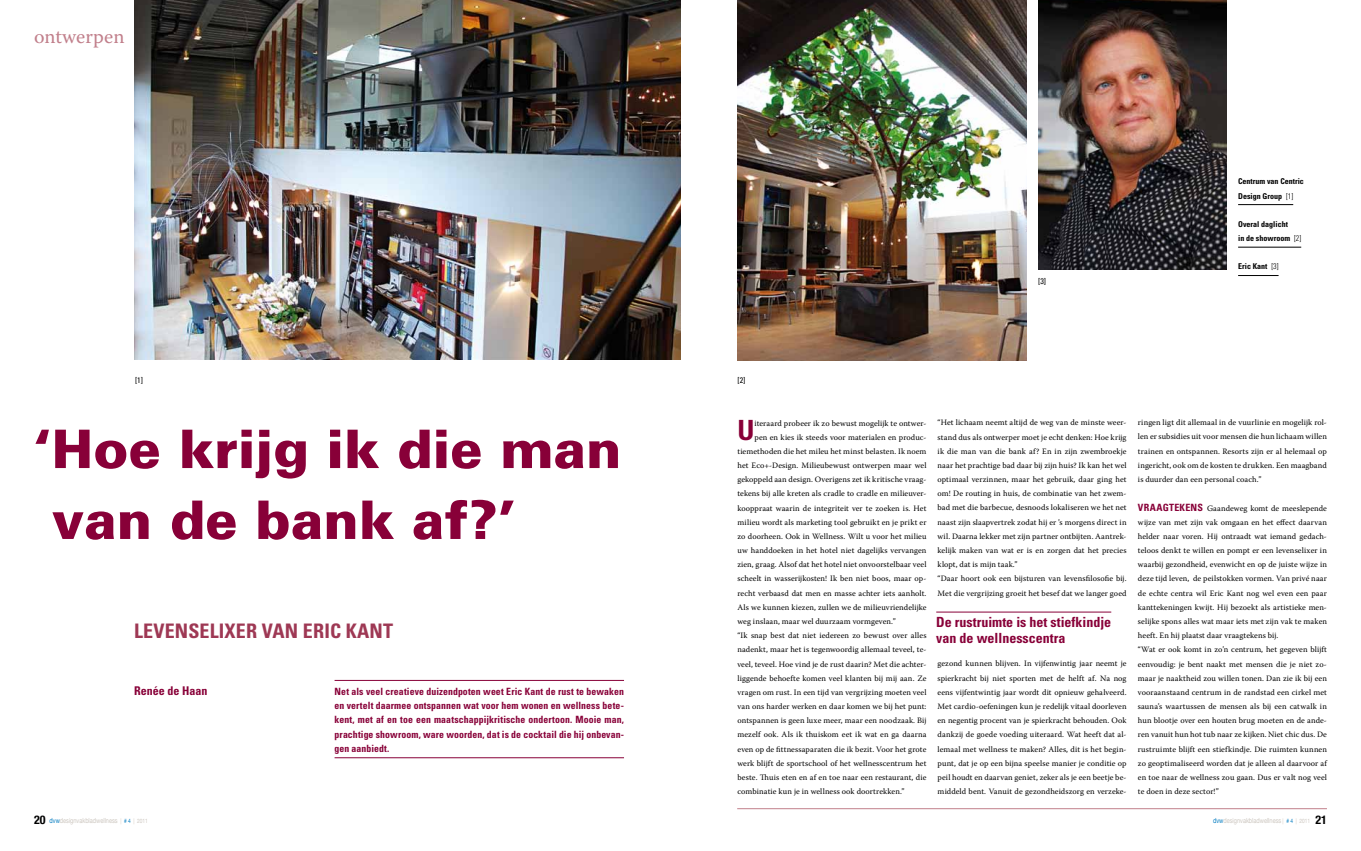
<style>
.page{position:relative;width:1361px;height:851px;background:#fff}
.page>*{position:absolute;margin:0;border:0;box-sizing:border-box;transform-origin:0 0}
.t1{font:900 53.1px/70.9px "Univers";color:#880038}
.t2{font:700 condensed 27.8px "Univers";color:#880038}
.t3{font:700 condensed 20px "Univers";letter-spacing:.01em;color:#9e3854}
.t4{font:20px "Warnock Pro";color:#c17f8b}
.t5{font:700 condensed 14px/16.8px "Univers";color:#880038}
.t6{font:700 condensed 12px "Univers";color:#880038}
.t7{font:700 condensed 10px/14.2px "Univers";letter-spacing:.01em;color:#880038;text-align:justify}
.t8{font:8.2px/14.2px "Warnock Pro";letter-spacing:.01em;color:#000}
.t9{font:700 condensed 8px/14.2px "Univers";color:#000}
.t10{font:condensed 8px "Univers";color:#000}
.t11{font:7px "Helvetica Neue";color:#ccc6bf;scale:.8 1}
.s1{font-weight:300}
.s2{font-family:"Univers";font-weight:700;font-stretch:condensed;font-size:10px;color:#880038}
.s3{font-weight:700;font-stretch:condensed;font-size:12px;color:#000}
.s4{color:#007bc0}
.s5{font-size:6px;color:#cfc5b9}
.s6{font-size:6px;color:#007bc0}
.s7{font-size:6px}
</style>
<div class="page">
<hr style="left:334px;top:680px;width:290px;height:1px;background:#880038">
<hr style="left:334px;top:757px;width:290px;height:1px;background:#880038">
<img style="left:134px;top:0;width:546px;height:359px">
<img style="left:737px;top:0;width:289px;height:360px">
<img style="left:1038px;top:0;width:188px;height:269px">
<hr style="left:1238px;top:204px;width:55px;height:1px;background:#000">
<hr style="left:1238px;top:247px;width:63px;height:1px;background:#000">
<hr style="left:1238px;top:275px;width:40px;height:1px;background:#000">
<hr style="left:737px;top:808px;width:590px;height:1px;background:#c17f8b">
<hr style="left:936px;top:611px;width:175px;height:1px;background:#880038">
<h3 class="t4" style="left:34px;top:24px;width:92px">ontwerpen</h3>
<p class="t10" style="left:135px;top:375px;width:9px">[1]</p>
<h1 class="t1" style="left:52px;top:412px;width:571px;text-indent:-18px">‘Hoe krijg ik die man van de bank af?’</h1>
<h3 class="t3" style="left:134px;top:618px;width:260px">LEVENSELIXER VAN ERIC KANT</h3>
<h3 class="t6" style="left:134px;top:683px;width:75px">Renée de Haan</h3>
<p class="t7" style="left:334px;top:684px;width:291px">Net als veel creatieve duizendpoten weet Eric Kant de rust te bewaken en vertelt daarmee ontspannen wat voor hem wonen en wellness bete&shy;kent, met af en toe een maatschappijkritische ondertoon. Mooie man, prachtige showroom, ware woorden, dat is de cocktail die hij onbevan&shy;gen aanbiedt.</p>
<p class="t10" style="left:1038px;top:276px;width:9px">[3]</p>
<p class="t9" style="left:1238px;top:174px;width:67px">Centrum van Centric<br>Design Group <span class="s1">[1]</span></p>
<p class="t9" style="left:1238px;top:217px;width:65px">Overal daglicht<br>in de showroom <span class="s1">[2]</span></p>
<p class="t9" style="left:1238px;top:259px;width:42px">Eric Kant <span class="s1">[3]</span></p>
<p class="t10" style="left:737px;top:375px;width:9px">[2]</p>
<h2 class="t2" style="left:737px;top:412px;width:19px">U</h2>
<p class="t8" style="left:754px;top:415px;width:173px">iteraard probeer ik zo bewust mogelijk te ontwer-</p>
<p class="t8" style="left:754px;top:429px;width:173px">pen en kies ik steeds voor materialen en produc-</p>
<p class="t8" style="left:737px;top:444px;width:190px">tiemethoden die het mileu het minst belasten. Ik noem</p>
<p class="t8" style="left:737px;top:458px;width:190px">het Eco+-Design. Milieubewust ontwerpen maar wel</p>
<p class="t8" style="left:737px;top:472px;width:190px">gekoppeld aan design. Overigens zet ik kritische vraag-</p>
<p class="t8" style="left:737px;top:486px;width:190px">tekens bij alle kreten als cradle to cradle en milieuver-</p>
<p class="t8" style="left:737px;top:500px;width:190px">kooppraat waarin de integriteit ver te zoeken is. Het</p>
<p class="t8" style="left:737px;top:514px;width:190px">milieu wordt als marketing tool gebruikt en je prikt er</p>
<p class="t8" style="left:737px;top:529px;width:190px">zo doorheen. Ook in Wellness. Wilt u voor het milieu</p>
<p class="t8" style="left:737px;top:543px;width:190px">uw handdoeken in het hotel niet dagelijks vervangen</p>
<p class="t8" style="left:737px;top:557px;width:190px">zien, graag. Alsof dat het hotel niet onvoorstelbaar veel</p>
<p class="t8" style="left:737px;top:571px;width:190px">scheelt in wasserijkosten! Ik ben niet boos, maar op-</p>
<p class="t8" style="left:737px;top:585px;width:190px">recht verbaasd dat men en masse achter iets aanholt.</p>
<p class="t8" style="left:737px;top:599px;width:190px">Als we kunnen kiezen, zullen we de milieuvriendelijke</p>
<p class="t8" style="left:737px;top:614px;width:160px">weg inslaan, maar wel duurzaam vormgeven.”</p>
<p class="t8" style="left:737px;top:628px;width:190px">“Ik snap best dat niet iedereen zo bewust over alles</p>
<p class="t8" style="left:737px;top:642px;width:190px">nadenkt, maar het is tegenwoordig allemaal teveel, te-</p>
<p class="t8" style="left:737px;top:656px;width:190px">veel, teveel. Hoe vind je de rust daarin? Met die achter-</p>
<p class="t8" style="left:737px;top:670px;width:190px">liggende behoefte komen veel klanten bij mij aan. Ze</p>
<p class="t8" style="left:737px;top:684px;width:190px">vragen om rust. In een tijd van vergrijzing moeten veel</p>
<p class="t8" style="left:737px;top:699px;width:190px">van ons harder werken en daar komen we bij het punt:</p>
<p class="t8" style="left:737px;top:713px;width:191px">ontspannen is geen luxe meer, maar een noodzaak. Bij</p>
<p class="t8" style="left:737px;top:727px;width:190px">mezelf ook. Als ik thuiskom eet ik wat en ga daarna</p>
<p class="t8" style="left:737px;top:741px;width:190px">even op de fittnessaparaten die ik bezit. Voor het grote</p>
<p class="t8" style="left:737px;top:755px;width:190px">werk blijft de sportschool of het wellnesscentrum het</p>
<p class="t8" style="left:737px;top:770px;width:190px">beste. Thuis eten en af en toe naar een restaurant, die</p>
<p class="t8" style="left:737px;top:784px;width:169px">combinatie kun je in wellness ook doortrekken.”</p>
<p class="t8" style="left:937px;top:415px;width:191px">“Het lichaam neemt altijd de weg van de minste weer&shy;stand dus als ontwerper moet je echt denken: Hoe krijg ik die man van die bank af? En in zijn zwembroekje naar het prachtige bad daar bij zijn huis? Ik kan het wel optimaal verzinnen, maar het gebruik, daar ging het om! De routing in huis, de combinatie van het zwem&shy;bad met die barbecue, desnoods lokaliseren we het net naast zijn slaapvertrek zodat hij er ’s morgens direct in wil. Daarna lekker met zijn partner ontbijten. Aantrek&shy;kelijk maken van wat er is en zorgen dat het precies klopt, dat is mijn taak.”<br>“Daar hoort ook een bijsturen van levensfilosofie bij.<br>Met die vergrijzing groeit het besef dat we langer goed</p>
<h3 class="t5" style="left:936px;top:613px;width:176px">De rustruimte is het stiefkindje van de wellnesscentra</h3>
<p class="t8" style="left:937px;top:656px;width:191px;text-align:justify">gezond kunnen blijven. In vijfenwintig jaar neemt je spierkracht bij niet sporten met de helft af. Na nog eens vijfentwintig jaar wordt dit opnieuw gehalveerd.<br>Met cardio-oefeningen kun je redelijk vitaal doorleven en negentig procent van je spierkracht behouden. Ook dankzij de goede voeding uiteraard. Wat heeft dat al&shy;lemaal met wellness te maken? Alles, dit is het begin&shy;punt, dat je op een bijna speelse manier je conditie op peil houdt en daarvan geniet, zeker als je een beetje be&shy;middeld bent. Vanuit de gezondheidszorg en verzeke-</p>
<p class="t8" style="left:1138px;top:415px;width:190px;text-align:justify">ringen ligt dit allemaal in de vuurlinie en mogelijk rol&shy;len er subsidies uit voor mensen die hun lichaam willen trainen en ontspannen. Resorts zijn er al helemaal op ingericht, ook om de kosten te drukken. Een maagband is duurder dan een personal coach.”</p>
<p class="t8" style="left:1138px;top:500px;width:191px"><span class="s2">VRAAGTEKENS</span> Gaandeweg komt de meeslepende wijze van met zijn vak omgaan en het effect daarvan helder naar voren. Hij ontraadt wat iemand gedach&shy;teloos denkt te willen en pompt er een levenselixer in waarbij gezondheid, evenwicht en op de juiste wijze in deze tijd leven, de peilstokken vormen. Van privé naar de echte centra wil Eric Kant nog wel even een paar kanttekeningen kwijt. Hij bezoekt als artistieke men&shy;selijke spons alles wat maar iets met zijn vak te maken heeft. En hij plaatst daar vraagtekens bij.<br>“Wat er ook komt in zo’n centrum, het gegeven blijft eenvoudig: je bent naakt met mensen die je niet zo&shy;maar je naaktheid zou willen tonen. Dan zie ik bij een vooraanstaand centrum in de randstad een cirkel met sauna’s waartussen de mensen als bij een catwalk in hun blootje over een houten brug moeten en de ande&shy;ren vanuit hun hot tub naar ze kijken. Niet chic dus. De rustruimte blijft een stiefkindje. Die ruimten kunnen zo geoptimaliseerd worden dat je alleen al daarvoor af en toe naar de wellness zou gaan. Dus er valt nog veel te doen in deze sector!”</p>
<p class="t11" style="left:34px;top:815px;width:144px"><span class="s3">20</span> <span class="s4">dvw</span>designvakbladwellness <span class="s5">|</span> <span class="s6"># 4</span> <span class="s5">|</span> <span class="s7">2011</span></p>
<p class="t11" style="left:1213px;top:815px;width:144px"><span class="s4">dvw</span>designvakbladwellness <span class="s5">|</span> <span class="s6"># 4</span> <span class="s5">|</span> <span class="s7">2011</span> <span class="s3">21</span></p>
</div>
